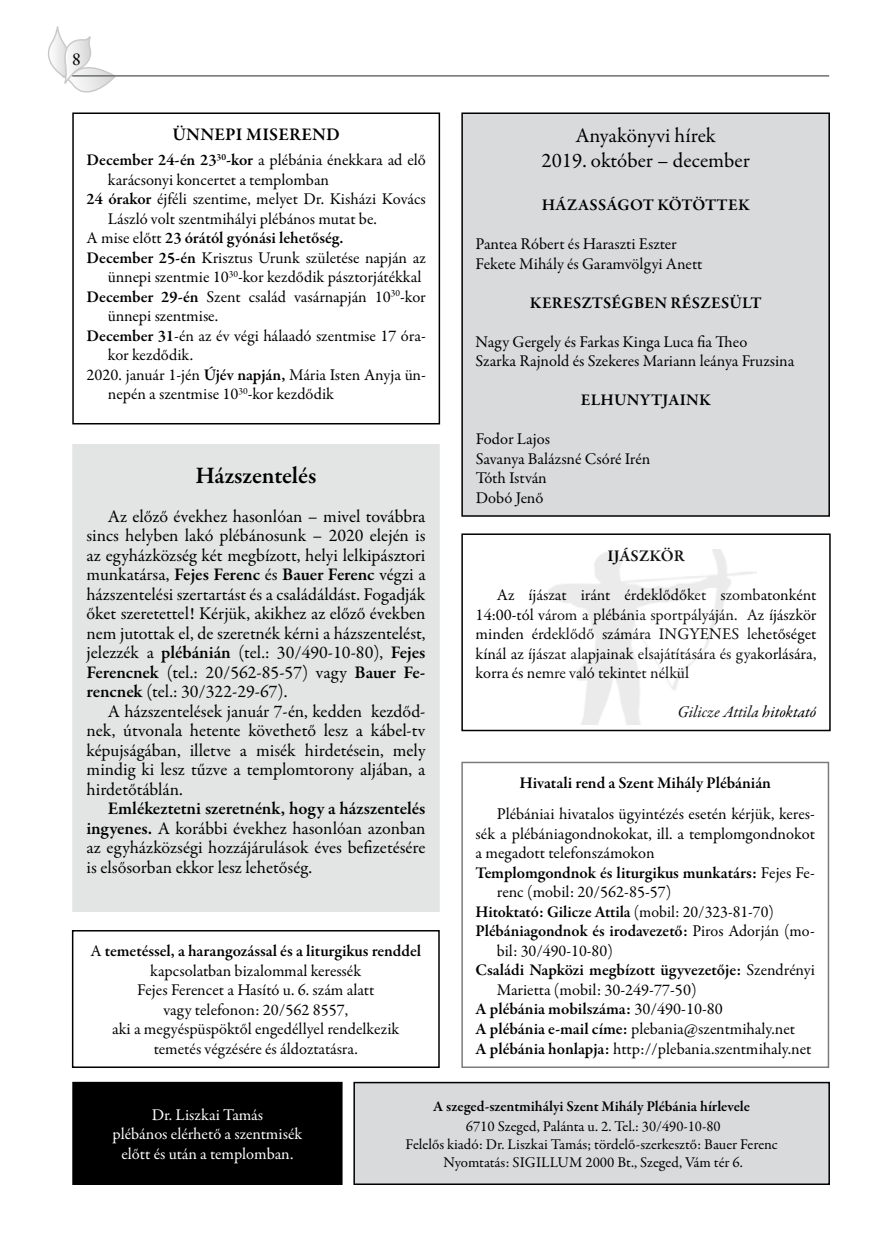
<style>
.page{position:relative;width:893px;height:1260px;background:#fff}
.page>*{position:absolute;margin:0;border:0;box-sizing:border-box;transform-origin:0 0}
.t1{font:600 24px "Garamond Premr Pro";letter-spacing:-.005em;color:#000}
.t2{font:21px/25.2px "Garamond Premr Pro";color:#000;text-align:center}
.t3{font:18px/19.5px "Garamond Premr Pro";color:#000;text-align:justify}
.t4{font:600 18px "Garamond Premr Pro";letter-spacing:.015em;color:#000}
.t5{font:16.5px/19.5px "Garamond Premr Pro";color:#000}
.t6{font:600 16.5px "Garamond Premr Pro";color:#000}
.t7{font:16.5px/19.8px "Garamond Premr Pro";color:#fff;text-align:center}
.t8{font:italic 16.5px "Garamond Premr Pro";letter-spacing:-.01em;color:#000}
.t9{font:15px/18px "Garamond Premr Pro";color:#000;text-align:center}
.t10{font:600 15px "Garamond Premr Pro";color:#000}
.s1{font-weight:600}
.s2{font-weight:400}
</style>
<div class="page">
<svg style="left:48px;top:27px;width:67px;height:66px"></svg>
<hr style="left:72px;top:75px;width:757px;height:2px;background:#6d6e70">
<div style="left:73px;top:1083px;width:269px;height:101px;background:#000"></div>
<div style="left:72px;top:1082px;width:271px;height:103px;border:2px solid #000"></div>
<div style="left:462px;top:113px;width:367px;height:403px;background:#d9dadb"></div>
<div style="left:461px;top:112px;width:369px;height:405px;border:2px solid #000"></div>
<div style="left:72px;top:930px;width:368px;height:138px;border:2px solid #000"></div>
<div style="left:354px;top:1083px;width:475px;height:101px;background:#d9dadb"></div>
<div style="left:353px;top:1082px;width:477px;height:103px;border:2px solid #000"></div>
<div style="left:461px;top:762px;width:368px;height:306px;border:2px solid #7b7c7e"></div>
<div style="left:72px;top:112px;width:368px;height:312px;border:2px solid #000"></div>
<div style="left:461px;top:533px;width:370px;height:198px;border:2px solid #000"></div>
<div style="left:73px;top:445px;width:366px;height:466px;background:#e3e4e4"></div>
<div style="left:72px;top:444px;width:368px;height:468px;border:2px solid #e3e4e4"></div>
<p class="t3" style="left:72px;top:50px;width:10px">8</p>
<p class="t4" style="left:172px;top:123px;width:169px">Ünnepi Miserend</p>
<p class="t5" style="left:87px;top:151px;width:341px"><span class="s1">December 24-én 23</span><sup>30</sup><span class="s1">-kor</span> a plébánia énekkara ad elő</p>
<p class="t5" style="left:108px;top:170px;width:223px">karácsonyi koncertet a templomban</p>
<p class="t5" style="left:87px;top:190px;width:341px"><span class="s1">24 órakor</span> éjféli szentime, melyet Dr. Kisházi Kovács</p>
<p class="t5" style="left:108px;top:209px;width:271px">László volt szentmihályi plébános mutat be.</p>
<p class="t6" style="left:87px;top:228px;width:258px"><span class="s2">A mise előtt</span> 23 órától gyónási lehetőség.</p>
<p class="t5" style="left:87px;top:248px;width:341px"><span class="s1">December 25-én</span> Krisztus Urunk születése napján az</p>
<p class="t5" style="left:108px;top:268px;width:315px">ünnepi szentmie 10<sup>30</sup>-kor kezdődik pásztorjátékkal</p>
<p class="t5" style="left:87px;top:287px;width:341px"><span class="s1">December 29-én</span> Szent család vasárnapján 10<sup>30</sup>-kor</p>
<p class="t5" style="left:108px;top:307px;width:112px">ünnepi szentmise.</p>
<p class="t5" style="left:87px;top:326px;width:341px"><span class="s1">December 31</span>-én az év végi hálaadó szentmise 17 óra-</p>
<p class="t5" style="left:108px;top:346px;width:87px">kor kezdődik.</p>
<p class="t5" style="left:87px;top:365px;width:341px">2020. január 1-jén <span class="s1">Újév napján,</span> Mária Isten Anyja ün-</p>
<p class="t5" style="left:108px;top:385px;width:228px">nepén a szentmise 10<sup>30</sup>-kor kezdődik</p>
<h1 class="t1" style="left:196px;top:461px;width:122px">Házszentelés</h1>
<p class="t3" style="left:87px;top:507px;width:340px;text-indent:21px">Az előző évekhez hasonlóan – mivel továbbra sincs helyben lakó plébánosunk – 2020 elején is az egyházközség két megbízott, helyi lelkipásztori munkatársa, <span class="s1">Fejes Ferenc</span> és <span class="s1">Bauer Ferenc</span> végzi a házszentelési szertartást és a családáldást. Fogadják őket szeretettel! Kérjük, akikhez az előző években nem jutottak el, de szeretnék kérni a házszentelést, jelezzék a <span class="s1">plébánián</span> (tel.: 30/490-10-80), <span class="s1">Fejes Ferencnek</span> (tel.: 20/562-85-57) vagy <span class="s1">Bauer Fe&shy;rencnek</span> (tel.: 30/322-29-67).</p>
<p class="t3" style="left:87px;top:702px;width:340px;text-indent:21px">A házszentelések január 7-én, kedden kezdőd&shy;nek, útvonala hetente követhető lesz a kábel-tv képujságában, illetve a misék hirdetésein, mely mindig ki lesz tűzve a templomtorony aljában, a hirdetőtáblán.</p>
<p class="t3" style="left:87px;top:799px;width:340px;text-indent:21px"><span class="s1">Emlékeztetni szeretnénk, hogy a házszentelés ingyenes.</span> A korábbi évekhez hasonlóan azonban az egyházközségi hozzájárulások éves befizetésére is elsősorban ekkor lesz lehetőség.</p>
<p class="t5" style="left:90px;top:942px;width:332px;text-align:center">A <span class="s1">temetéssel, a harangozással és a liturgikus renddel </span>kapcsolatban bizalommal keressék<br>Fejes Ferencet a Hasító u. 6. szám alatt<br>vagy telefonon: 20/562 8557,<br>aki a megyéspüspöktől engedéllyel rendelkezik temetés végzésére és áldoztatásra.</p>
<p class="t2" style="left:541px;top:123px;width:210px">Anyakönyvi hírek<br>2019. október – december</p>
<p class="t6" style="left:542px;top:195px;width:209px">Házasságot kötöttek</p>
<p class="t5" style="left:476px;top:234px;width:228px">Pantea Róbert és Haraszti Eszter<br>Fekete Mihály és Garamvölgyi Anett</p>
<p class="t6" style="left:530px;top:292px;width:44px">KE RESZTS</p>
<p class="t6" style="left:612px;top:292px;width:91px">ÉGBEN RÉSZES</p>
<p class="t6" style="left:729px;top:292px;width:33px">ÜLT</p>
<p class="t5" style="left:476px;top:332px;width:320px">Nagy Gergely és Farkas Kinga Luca fia Theo<br>Szarka Rajnold és Szekeres Mariann leánya Fruzsina</p>
<p class="t6" style="left:581px;top:390px;width:131px">ELHUNYTJAINK</p>
<p class="t5" style="left:476px;top:429px;width:176px">Fodor Lajos<br>Savanya Balázsné Csóré Irén<br>Tóth István<br>Dobó Jenő</p>
<p class="t6" style="left:608px;top:546px;width:24px">IJÁSZKÖ</p>
<p class="t6" style="left:674px;top:546px;width:12px">R</p>
<p class="t5" style="left:476px;top:585px;width:342px;text-align:justify;text-indent:21px">Az íjászat iránt érdeklődőket szombatonként 14:00-tól várom a plébánia sportpályáján. Az íjászkör minden érdeklődő számára INGYENES lehetőséget kínál az íjászat alapjainak elsajátítására és gyakorlására, korra és nemre való tekintet nélkül</p>
<p class="t8" style="left:678px;top:701px;width:140px">Gilicze Attila hitoktató</p>
<p class="t6" style="left:519px;top:773px;width:253px">Hivatali rend a Szent Mihály Plébánián</p>
<p class="t5" style="left:497px;top:805px;width:320px">Plébániai hivatalos ügyintézés esetén kérjük, keres-</p>
<p class="t5" style="left:476px;top:824px;width:341px">sék a plébániagondnokokat, ill. a templomgondnokot</p>
<p class="t5" style="left:476px;top:844px;width:180px">a megadott telefonszámokon</p>
<p class="t6" style="left:476px;top:863px;width:341px">Templomgondnok és liturgikus munkatárs: <span class="s2">Fejes Fe-</span></p>
<p class="t5" style="left:497px;top:883px;width:176px">renc (mobil: 20/562-85-57)</p>
<p class="t6" style="left:476px;top:902px;width:300px">Hitoktató: Gilicze Attila <span class="s2">(mobil: 20/323-81-70)</span></p>
<p class="t6" style="left:476px;top:921px;width:341px">Plébániagondnok és irodavezető: <span class="s2">Piros Adorján (mo-</span></p>
<p class="t5" style="left:497px;top:941px;width:117px">bil: 30/490-10-80)</p>
<p class="t6" style="left:476px;top:960px;width:341px">Családi Napközi megbízott ügyvezetője: <span class="s2">Szendrényi</span></p>
<p class="t5" style="left:497px;top:980px;width:201px">Marietta (mobil: 30-249-77-50)</p>
<p class="t6" style="left:476px;top:999px;width:249px">A plébánia mobilszáma: <span class="s2">30/490-10-80</span></p>
<p class="t5" style="left:476px;top:1019px;width:321px"><span class="s1">A plébánia e-mail címe:</span> plebania@szentmihaly.net</p>
<p class="t5" style="left:476px;top:1039px;width:337px"><span class="s1">A plébánia honlapja:</span> http://plebania.szentmihaly.net</p>
<p class="t7" style="left:112px;top:1105px;width:191px">Dr. Liszkai Tamás<br>plébános elérhető a szentmisék előtt és után a templomban.</p>
<p class="t10" style="left:433px;top:1097px;width:318px">A szeged-szentmihályi Szent Mihály Plébánia hírlevele</p>
<p class="t9" style="left:406px;top:1117px;width:374px">6710 Szeged, Palánta u. 2. Tel.: 30/490-10-80<br>Felelős kiadó: Dr. Liszkai Tamás; tördelő-szerkesztő: Bauer Ferenc<br>Nyomtatás: SIGILLUM 2000 Bt., Szeged, Vám tér 6.</p>
</div>
